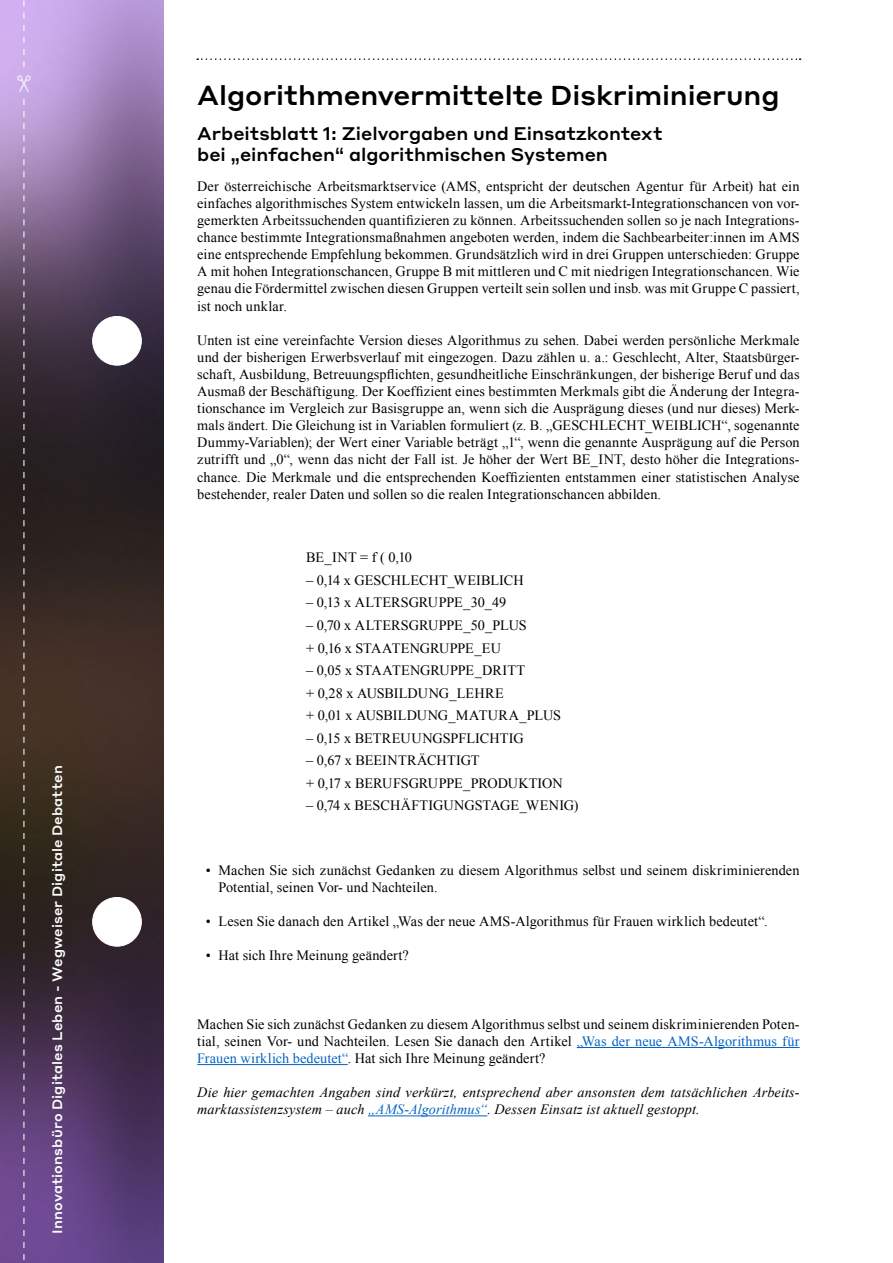
<style>
.page{position:relative;width:893px;height:1263px;background:#fff}
.page>*{position:absolute;margin:0;border:0;box-sizing:border-box;transform-origin:0 0}
.t1{font:500 27px "Styrene A";letter-spacing:-.005em;color:#000}
.t2{font:500 18px/21.6px "Styrene A";color:#000}
.t3{font:14.25px/17.1px "Times New Roman";letter-spacing:.005em;color:#000}
.t4{font:italic 14.25px/17.1px "Times New Roman";letter-spacing:.01em;color:#000}
.t5{font:500 13.5px "Styrene A";letter-spacing:.01em;color:#fff}
.s1{color:#0563c1}
</style>
<div class="page">
<img style="left:0;top:0;width:163px;height:1263px">
<hr style="left:577px;top:1047px;width:223px;height:1px;background:#0563c1">
<hr style="left:197px;top:1064px;width:151px;height:1px;background:#0563c1">
<hr style="left:368px;top:1115px;width:119px;height:1px;background:#0563c1">
<svg style="left:197px;top:58px;width:604px;height:2px"></svg>
<div style="left:92px;top:316px;width:50px;height:50px;background:#fff;border:1px solid #fff;border-radius:50%"></div>
<div style="left:92px;top:897px;width:50px;height:49px;background:#fff;border:1px solid #fff;border-radius:50%"></div>
<svg style="left:23px;top:99px;width:2px;height:1164px;background:#7c6e7b"></svg>
<svg style="left:17px;top:75px;width:14px;height:18px"></svg>
<svg style="left:23px;top:0;width:2px;height:67px"></svg>
<p class="t5" style="left:46px;top:1233px;width:470px;rotate:-90deg">Innovationsbüro Digitales Leben - Wegweiser Digitale Debatten</p>
<h1 class="t1" style="left:197px;top:73px;width:584px">Algorithmenvermittelte Diskriminierung</h1>
<p class="t2" style="left:197px;top:121px;width:467px">Arbeitsblatt 1: Zielvorgaben und Einsatzkontext bei „einfachen“ algorithmischen Systemen</p>
<p class="t3" style="left:197px;top:177px;width:604px;text-align:justify">Der österreichische Arbeitsmarktservice (AMS, entspricht der deutschen Agentur für Arbeit) hat ein einfaches algorithmisches System entwickeln lassen, um die Arbeitsmarkt-Integrationschancen von vor&shy;gemerkten Arbeitssuchenden quantifizieren zu können. Arbeitssuchenden sollen so je nach Integrations&shy;chance bestimmte Integrationsmaßnahmen angeboten werden, indem die Sachbearbeiter:innen im AMS eine entsprechende Empfehlung bekommen. Grundsätzlich wird in drei Gruppen unterschieden: Gruppe A mit hohen Integrationschancen, Gruppe B mit mittleren und C mit niedrigen Integrationschancen. Wie genau die Fördermittel zwischen diesen Gruppen verteilt sein sollen und insb. was mit Gruppe C passiert, ist noch unklar.</p>
<p class="t3" style="left:197px;top:331px;width:604px;text-align:justify">Unten ist eine vereinfachte Version dieses Algorithmus zu sehen. Dabei werden persönliche Merkmale und der bisherigen Erwerbsverlauf mit eingezogen. Dazu zählen u. a.: Geschlecht, Alter, Staatsbürger&shy;schaft, Ausbildung, Betreuungspflichten, gesundheitliche Einschränkungen, der bisherige Beruf und das Ausmaß der Beschäftigung. Der Koeffizient eines bestimmten Merkmals gibt die Änderung der Integra&shy;tionschance im Vergleich zur Basisgruppe an, wenn sich die Ausprägung dieses (und nur dieses) Merk&shy;mals ändert. Die Gleichung ist in Variablen formuliert (z. B. „GESCHLECHT_WEIBLICH“, sogenannte Dummy-Variablen); der Wert einer Variable beträgt „1“, wenn die genannte Ausprägung auf die Person zutrifft und „0“, wenn das nicht der Fall ist. Je höher der Wert BE_INT, desto höher die Integrations&shy;chance. Die Merkmale und die entsprechenden Koeffizienten entstammen einer statistischen Analyse bestehender, realer Daten und sollen so die realen Integrationschancen abbilden.</p>
<p class="t3" style="left:306px;top:549px;width:107px">BE_INT = f ( 0,10</p>
<p class="t3" style="left:306px;top:571px;width:219px">– 0,14 x GESCHLECHT_WEIBLICH</p>
<p class="t3" style="left:306px;top:594px;width:202px">– 0,13 x ALTERSGRUPPE_30_49</p>
<p class="t3" style="left:306px;top:614px;width:222px;line-height:22.5px">– 0,70 x ALTERSGRUPPE_50_PLUS + 0,16 x STAATENGRUPPE_EU</p>
<p class="t3" style="left:306px;top:659px;width:256px;line-height:22.5px">– 0,05 x STAATENGRUPPE_DRITT<br>+ 0,28 x AUSBILDUNG_LEHRE<br>+ 0,01 x AUSBILDUNG_MATURA_PLUS</p>
<p class="t3" style="left:306px;top:729px;width:219px">– 0,15 x BETREUUNGSPFLICHTIG</p>
<p class="t3" style="left:306px;top:749px;width:258px;line-height:22.5px">– 0,67 x BEEINTRÄCHTIGT<br>+ 0,17 x BERUFSGRUPPE_PRODUKTION</p>
<p class="t3" style="left:306px;top:796px;width:274px">– 0,74 x BESCHÄFTIGUNGSTAGE_WENIG)</p>
<p class="t3" style="left:218px;top:861px;width:583px;text-indent:-13px">• Machen Sie sich zunächst Gedanken zu diesem Algorithmus selbst und seinem diskriminierenden<br>Potential, seinen Vor- und Nachteilen.</p>
<p class="t3" style="left:206px;top:913px;width:563px">• Lesen Sie danach den Artikel „Was der neue AMS-Algorithmus für Frauen wirklich bedeutet“.</p>
<p class="t3" style="left:206px;top:947px;width:205px">• Hat sich Ihre Meinung geändert?</p>
<p class="t3" style="left:197px;top:1015px;width:604px;text-align:justify">Machen Sie sich zunächst Gedanken zu diesem Algorithmus selbst und seinem diskriminierenden Poten&shy;tial, seinen Vor- und Nachteilen. Lesen Sie danach den Artikel <span class="s1">„Was der neue AMS-Algorithmus für Frauen wirklich bedeutet“</span>. Hat sich Ihre Meinung geändert?</p>
<p class="t4" style="left:197px;top:1083px;width:604px">Die hier gemachten Angaben sind verkürzt, entsprechend aber ansonsten dem tatsächlichen Arbeits&shy;marktassistenzsystem – auch <span class="s1">„AMS-Algorithmus“</span>. Dessen Einsatz ist aktuell gestoppt.</p>
</div>
